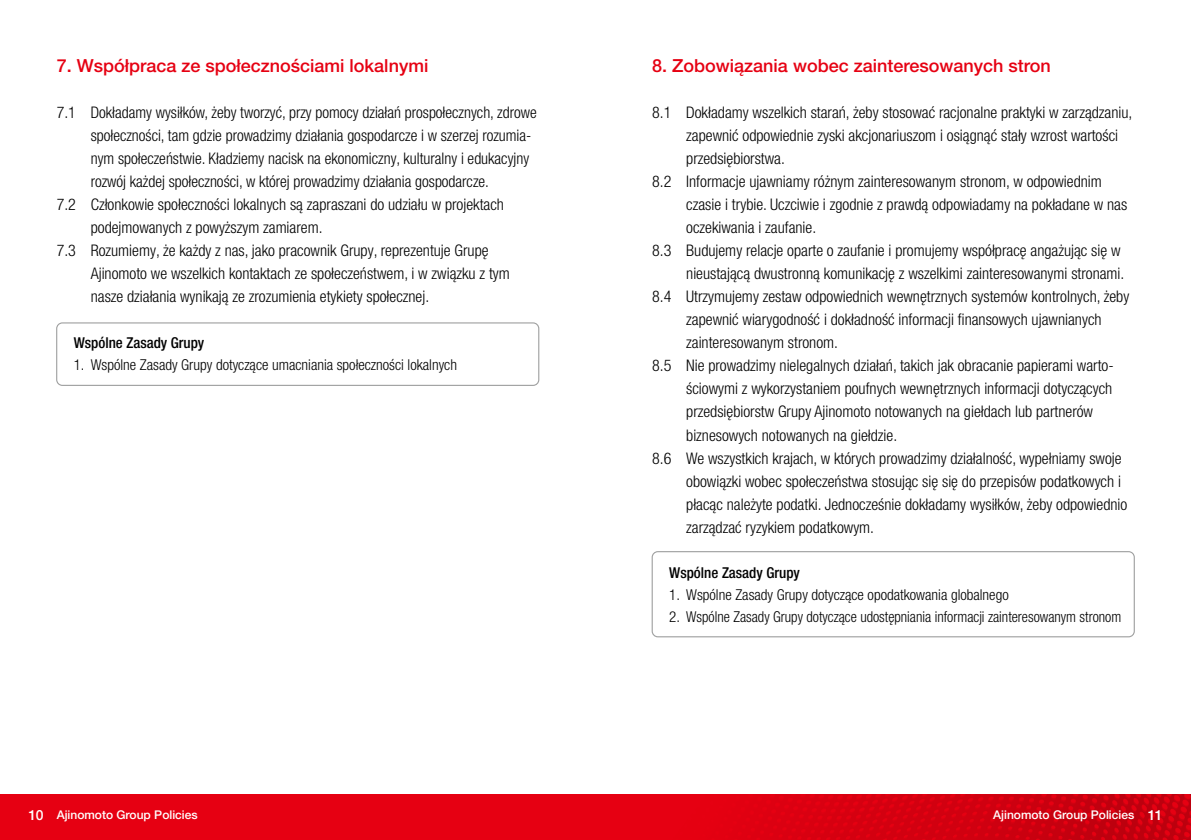
<style>
.page{position:relative;width:1191px;height:840px;background:#fff}
.page>*{position:absolute;margin:0;border:0;box-sizing:border-box;transform-origin:0 0}
.t1{font:500 18px "Helvetica Neue LT Pro";color:#e60012}
.t2{font:300 condensed 16px "Helvetica Neue LT Pro";color:#000}
.t3{font:300 condensed 15px "Helvetica Neue LT Pro";color:#000}
.t4{font:500 condensed 15px "Helvetica Neue LT Std";color:#000}
.t5{font:500 12px "Helvetica Neue LT Std";color:#fff}
.s1{font-size:14px}
</style>
<div class="page">
<div style="left:0;top:794px;width:1191px;height:45px;background:#e60012"></div>
<img style="left:766px;top:794px;width:425px;height:45px">
<div style="left:56px;top:322px;width:483px;height:64px;border:1px solid #9fa0a0;border-radius:6px"></div>
<div style="left:651px;top:550px;width:483px;height:87px;border:1px solid #9fa0a0;border-radius:6px"></div>
<p class="t1" style="left:57px;top:55px;width:373px">7. Współpraca ze społecznościami lokalnymi</p>
<p class="t2" style="left:57px;top:103px;width:481px">7.1 Dokładamy wysiłków, żeby tworzyć, przy pomocy działań prospołecznych, zdrowe</p>
<p class="t2" style="left:91px;top:126px;width:442px">społeczności, tam gdzie prowadzimy działania gospodarcze i w szerzej rozumia-</p>
<p class="t2" style="left:91px;top:149px;width:440px">nym społeczeństwie. Kładziemy nacisk na ekonomiczny, kulturalny i edukacyjny</p>
<p class="t2" style="left:91px;top:172px;width:400px">rozwój każdej społeczności, w której prowadzimy działania gospodarcze.</p>
<p class="t2" style="left:57px;top:195px;width:449px">7.2 Członkowie społeczności lokalnych są zapraszani do udziału w projektach</p>
<p class="t2" style="left:91px;top:218px;width:233px">podejmowanych z powyższym zamiarem.</p>
<p class="t2" style="left:57px;top:241px;width:433px">7.3 Rozumiemy, że każdy z nas, jako pracownik Grupy, reprezentuje Grupę</p>
<p class="t2" style="left:91px;top:264px;width:420px">Ajinomoto we wszelkich kontaktach ze społeczeństwem, i w związku z tym</p>
<p class="t2" style="left:91px;top:287px;width:340px">nasze działania wynikają ze zrozumienia etykiety społecznej.</p>
<p class="t4" style="left:74px;top:333px;width:132px">Wspólne Zasady Grupy</p>
<p class="t3" style="left:74px;top:355px;width:385px">1. Wspólne Zasady Grupy dotyczące umacniania społeczności lokalnych</p>
<p class="t1" style="left:652px;top:55px;width:400px">8. Zobowiązania wobec zainteresowanych stron</p>
<p class="t2" style="left:652px;top:103px;width:482px">8.1 Dokładamy wszelkich starań, żeby stosować racjonalne praktyki w zarządzaniu,</p>
<p class="t2" style="left:686px;top:126px;width:433px">zapewnić odpowiednie zyski akcjonariuszom i osiągnąć stały wzrost wartości</p>
<p class="t2" style="left:686px;top:149px;width:100px">przedsiębiorstwa.</p>
<p class="t2" style="left:652px;top:172px;width:451px">8.2 Informacje ujawniamy różnym zainteresowanym stronom, w odpowiednim</p>
<p class="t2" style="left:686px;top:195px;width:442px">czasie i trybie. Uczciwie i zgodnie z prawdą odpowiadamy na pokładane w nas</p>
<p class="t2" style="left:686px;top:218px;width:131px">oczekiwania i zaufanie.</p>
<p class="t2" style="left:652px;top:241px;width:470px">8.3 Budujemy relacje oparte o zaufanie i promujemy współpracę angażując się w</p>
<p class="t2" style="left:686px;top:264px;width:439px">nieustającą dwustronną komunikację z wszelkimi zainteresowanymi stronami.</p>
<p class="t2" style="left:652px;top:287px;width:479px">8.4 Utrzymujemy zestaw odpowiednich wewnętrznych systemów kontrolnych, żeby</p>
<p class="t2" style="left:686px;top:310px;width:417px">zapewnić wiarygodność i dokładność informacji finansowych ujawnianych</p>
<p class="t2" style="left:686px;top:333px;width:153px">zainteresowanym stronom.</p>
<p class="t2" style="left:652px;top:356px;width:463px">8.5 Nie prowadzimy nielegalnych działań, takich jak obracanie papierami warto-</p>
<p class="t2" style="left:686px;top:379px;width:427px">ściowymi z wykorzystaniem poufnych wewnętrznych informacji dotyczących</p>
<p class="t2" style="left:686px;top:402px;width:408px">przedsiębiorstw Grupy Ajinomoto notowanych na giełdach lub partnerów</p>
<p class="t2" style="left:686px;top:425px;width:212px">biznesowych notowanych na giełdzie.</p>
<p class="t2" style="left:652px;top:448px;width:471px">8.6 We wszystkich krajach, w których prowadzimy działalność, wypełniamy swoje</p>
<p class="t2" style="left:686px;top:471px;width:436px">obowiązki wobec społeczeństwa stosując się się do przepisów podatkowych i</p>
<p class="t2" style="left:686px;top:494px;width:442px">płacąc należyte podatki. Jednocześnie dokładamy wysiłków, żeby odpowiednio</p>
<p class="t2" style="left:686px;top:517px;width:189px">zarządzać ryzykiem podatkowym.</p>
<p class="t4" style="left:669px;top:563px;width:132px">Wspólne Zasady Grupy</p>
<p class="t3" style="left:669px;top:585px;width:341px">1. Wspólne Zasady Grupy dotyczące opodatkowania globalnego</p>
<p class="t3" style="left:669px;top:607px;width:453px">2. Wspólne Zasady Grupy dotyczące udostępniania informacji zainteresowanym stronom</p>
<p class="t5" style="left:28px;top:806px;width:171px"><span class="s1">10</span> Ajinomoto Group Policies</p>
<p class="t5" style="left:993px;top:806px;width:171px">Ajinomoto Group Policies <span class="s1">11</span></p>
</div>
